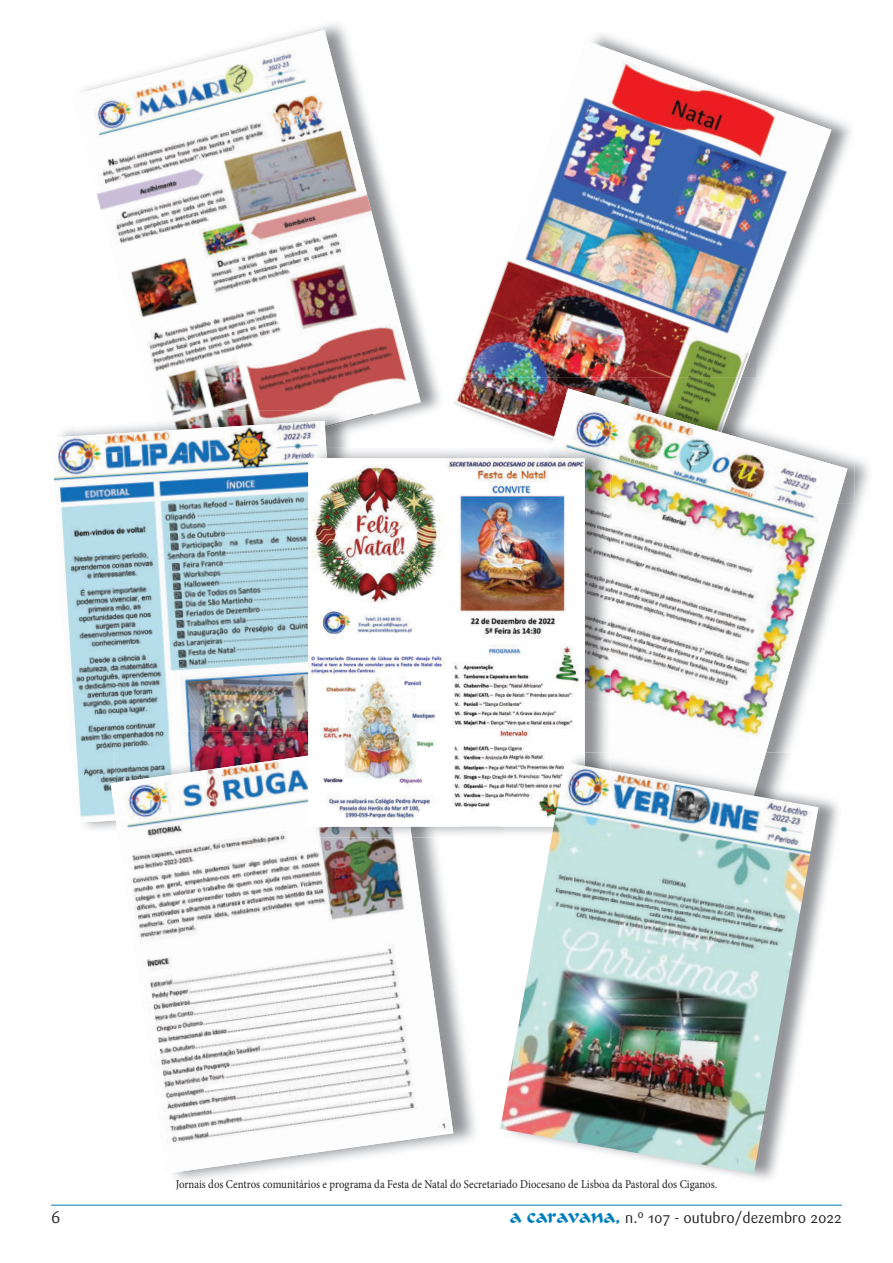
<style>
.page{position:relative;width:893px;height:1263px;background:#fff}
.page>*{position:absolute;margin:0;border:0;box-sizing:border-box;transform-origin:0 0}
.t1{font:16.5px "Sari";color:#231f20}
.t2{font:15px "Sari";color:#231f20}
.t3{font:12px "Minion Pro";color:#231f20;scale:.9 1}
.s1{font-family:"Formal Script 421 BT";font-size:19.5px;color:#007eba}
</style>
<div class="page">
<hr style="left:51px;top:1205px;width:791px;height:1px;background:#007eba">
<img style="left:392px;top:340px;width:48px;height:81px">
<img style="left:326px;top:415px;width:66px;height:32px">
<img style="left:82px;top:30px;width:339px;height:385px">
<img style="left:82px;top:410px;width:33px;height:420px">
<img style="left:153px;top:410px;width:220px;height:21px">
<img style="left:54px;top:421px;width:272px;height:402px">
<img style="left:115px;top:732px;width:193px;height:24px">
<img style="left:174px;top:970px;width:301px;height:211px">
<img style="left:111px;top:756px;width:342px;height:418px">
<img style="left:831px;top:118px;width:20px;height:16px">
<img style="left:831px;top:134px;width:19px;height:54px">
<img style="left:454px;top:40px;width:377px;height:366px">
<img style="left:847px;top:458px;width:22px;height:93px">
<img style="left:547px;top:378px;width:308px;height:125px">
<img style="left:460px;top:378px;width:281px;height:62px">
<img style="left:551px;top:388px;width:296px;height:364px">
<img style="left:312px;top:447px;width:132px;height:11px">
<svg style="left:444px;top:450px;width:16px;height:8px"></svg>
<img style="left:412px;top:827px;width:88px;height:11px">
<img style="left:312px;top:827px;width:100px;height:11px">
<img style="left:548px;top:447px;width:62px;height:97px">
<img style="left:585px;top:544px;width:25px;height:156px">
<img style="left:585px;top:700px;width:25px;height:52px">
<img style="left:308px;top:458px;width:277px;height:369px">
<img style="left:585px;top:752px;width:253px;height:427px">
<img style="left:610px;top:752px;width:156px;height:10px">
<img style="left:504px;top:752px;width:81px;height:10px">
<img style="left:500px;top:762px;width:319px;height:412px">
<p class="t3" style="left:176px;top:1178px;width:603px">Jornais dos Centros comunitários e programa da Festa de Natal do Secretariado Diocesano de Lisboa da Pastoral dos Ciganos.</p>
<h1 class="t1" style="left:51px;top:1209px;width:11px">6</h1>
<p class="t2" style="left:510px;top:1210px;width:333px"><span class="s1">a caravana,</span> n.º 107 - outubro/dezembro 2022</p>
</div>
